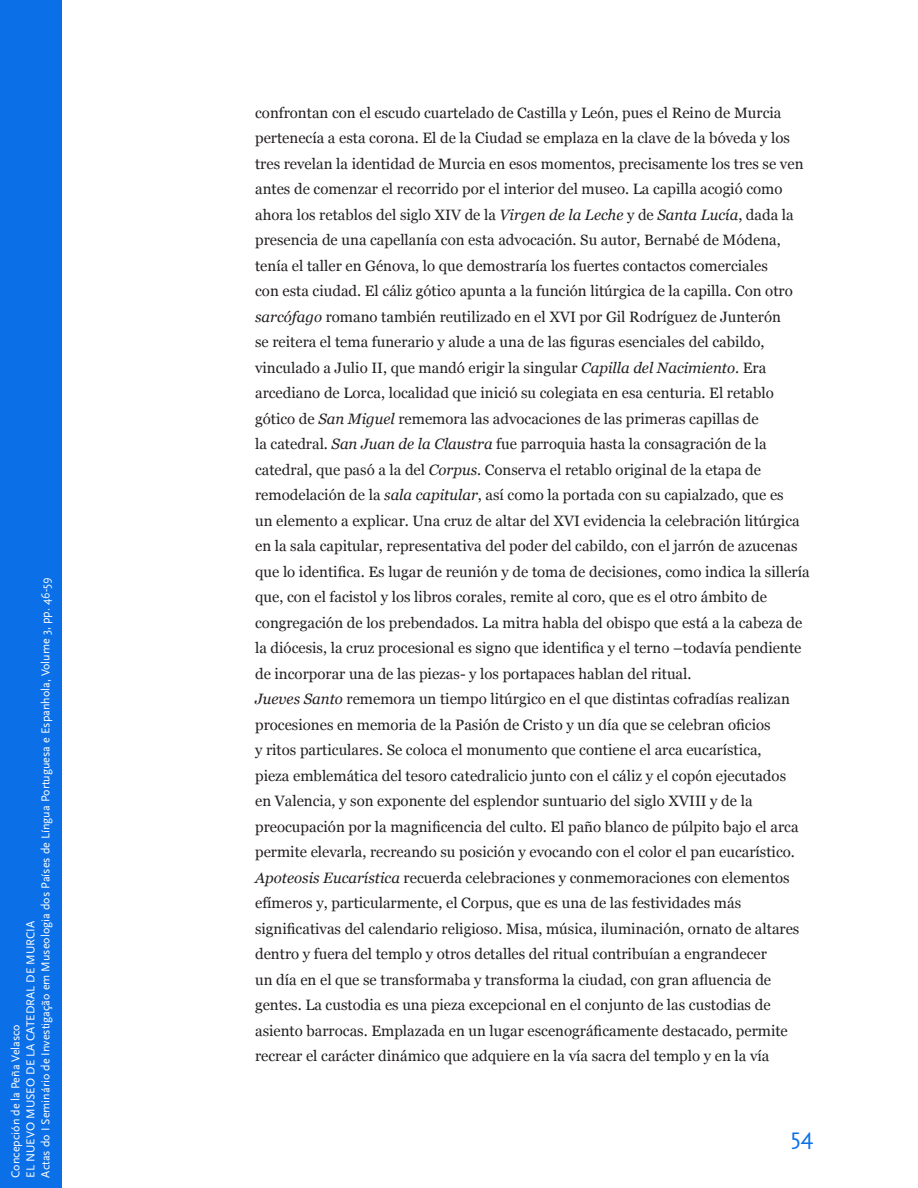
<style>
.page{position:relative;width:918px;height:1188px;background:#fff}
.page>*{position:absolute;margin:0;border:0;box-sizing:border-box;transform-origin:0 0}
.t1{font:24px "Scala Sans Pro";color:#0b70e8}
.texto_corpo{font:15px/25.5px "Georgia";color:#231f20}
.t2{font:12px/15px "Scala Sans Pro";color:#fff}
.s1{font-style:italic}
</style>
<div class="page">
<div style="left:0;top:0;width:62px;height:1188px;background:#0b70e8"></div>
<p class="t2" style="left:8px;top:1178px;width:601px;rotate:-90deg">Concepción de la Peña Velasco<br>EL NUEVO MUSEO DE LA CATEDRAL DE MURCIA<br>Actas do I Seminário de Investigação em Museologia dos Países de Língua Portuguesa e Espanhola, Volume 3, pp. 46-59</p>
<p class="texto_corpo" style="left:255px;top:100px;width:556px">confrontan con el escudo cuartelado de Castilla y León, pues el Reino de Murcia pertenecía a esta corona. El de la Ciudad se emplaza en la clave de la bóveda y los tres revelan la identidad de Murcia en esos momentos, precisamente los tres se ven antes de comenzar el recorrido por el interior del museo. La capilla acogió como ahora los retablos del siglo XIV de la <span class="s1">Virgen de la Leche</span> y de <span class="s1">Santa Lucía</span>, dada la presencia de una capellanía con esta advocación. Su autor, Bernabé de Módena, tenía el taller en Génova, lo que demostraría los fuertes contactos comerciales<br>con esta ciudad. El cáliz gótico apunta a la función litúrgica de la capilla. Con otro <span class="s1">sarcófago</span> romano también reutilizado en el XVI por Gil Rodríguez de Junterón<br>se reitera el tema funerario y alude a una de las figuras esenciales del cabildo, vinculado a Julio II, que mandó erigir la singular <span class="s1">Capilla del Nacimiento</span>. Era arcediano de Lorca, localidad que inició su colegiata en esa centuria. El retablo gótico de <span class="s1">San Miguel</span> rememora las advocaciones de las primeras capillas de<br>la catedral. <span class="s1">San Juan de la Claustra</span> fue parroquia hasta la consagración de la catedral, que pasó a la del <span class="s1">Corpus</span>. Conserva el retablo original de la etapa de remodelación de la <span class="s1">sala capitular</span>, así como la portada con su capialzado, que es<br>un elemento a explicar. Una cruz de altar del XVI evidencia la celebración litúrgica en la sala capitular, representativa del poder del cabildo, con el jarrón de azucenas que lo identifica. Es lugar de reunión y de toma de decisiones, como indica la sillería que, con el facistol y los libros corales, remite al coro, que es el otro ámbito de congregación de los prebendados. La mitra habla del obispo que está a la cabeza de la diócesis, la cruz procesional es signo que identifica y el terno –todavía pendiente de incorporar una de las piezas- y los portapaces hablan del ritual.</p>
<p class="texto_corpo" style="left:255px;top:686px;width:546px"><span class="s1">Jueves Santo</span> rememora un tiempo litúrgico en el que distintas cofradías realizan procesiones en memoria de la Pasión de Cristo y un día que se celebran oficios<br>y ritos particulares. Se coloca el monumento que contiene el arca eucarística, pieza emblemática del tesoro catedralicio junto con el cáliz y el copón ejecutados en Valencia, y son exponente del esplendor suntuario del siglo XVIII y de la preocupación por la magnificencia del culto. El paño blanco de púlpito bajo el arca permite elevarla, recreando su posición y evocando con el color el pan eucarístico.<br><span class="s1">Apoteosis Eucarística</span> recuerda celebraciones y conmemoraciones con elementos efímeros y, particularmente, el Corpus, que es una de las festividades más significativas del calendario religioso. Misa, música, iluminación, ornato de altares dentro y fuera del templo y otros detalles del ritual contribuían a engrandecer<br>un día en el que se transformaba y transforma la ciudad, con gran afluencia de gentes. La custodia es una pieza excepcional en el conjunto de las custodias de asiento barrocas. Emplazada en un lugar escenográficamente destacado, permite recrear el carácter dinámico que adquiere en la vía sacra del templo y en la vía</p>
<h1 class="t1" style="left:791px;top:1123px;width:24px">54</h1>
</div>
